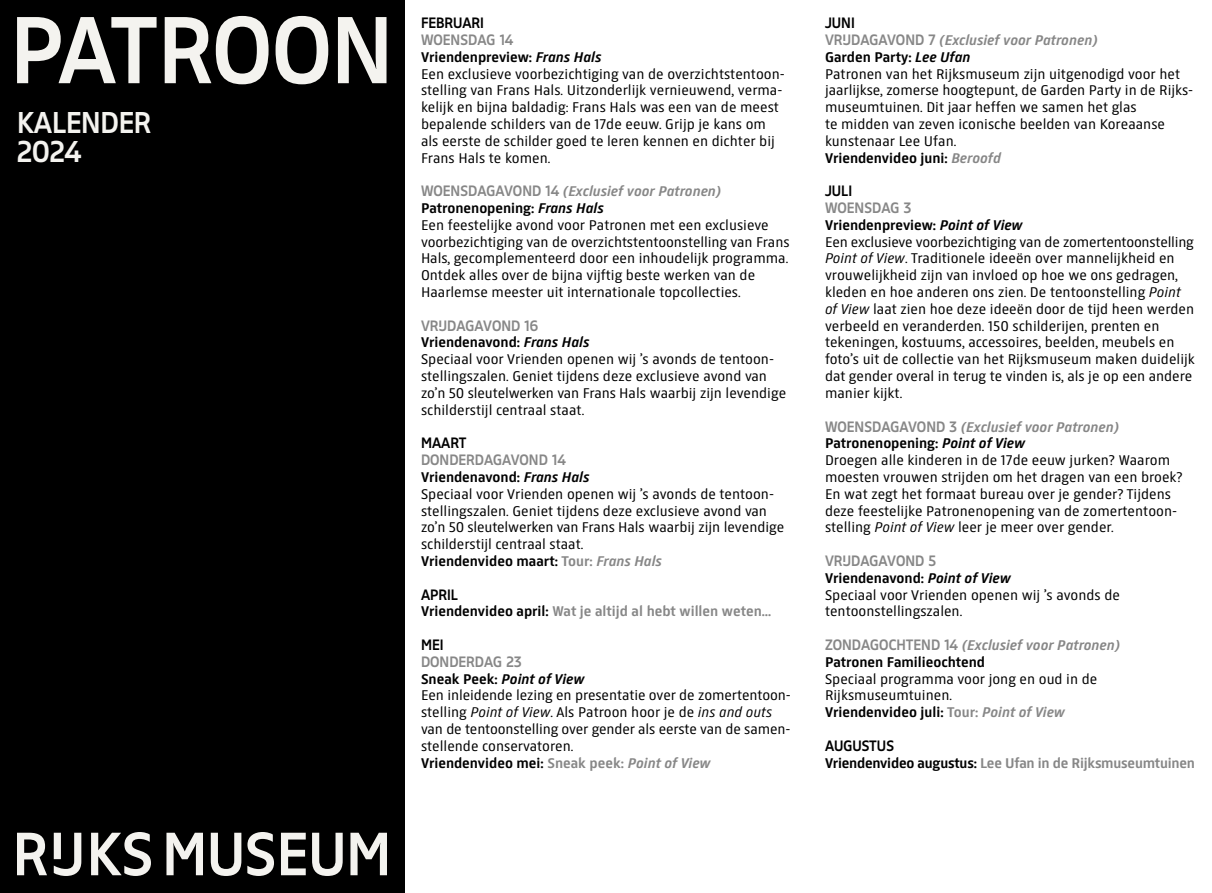
<style>
.page{position:relative;width:1212px;height:893px;background:#fff}
.page>*{position:absolute;margin:0;border:0;box-sizing:border-box;transform-origin:0 0}
.t1{font:94.5px "Rijksmuseum Logotype";color:#f4f3ef}
.t2{font:30px/28.5px "Rijksmuseum Logotype";letter-spacing:-.005em;color:#f4f3ef}
.t3{font:15px/16.8px "Rijksmuseum";color:#000}
.t4{font:700 15px "Rijksmuseum";letter-spacing:-.015em;color:#878787}
.t5{font:15px "Rijksmuseum Logotype";color:#878787}
.t6{font:italic 700 15px/16.8px "Rijksmuseum";color:#878787}
.t7{font:15px "Rijksmuseum Logotype";color:#000}
.s1{font-weight:700}
.s2{font-weight:700;font-style:italic}
.s3{font-family:"Rijksmuseum Logotype";color:#878787}
.s4{font-weight:700;font-style:italic;color:#878787}
.s5{font-weight:700;color:#878787}
.s6{color:#000}
.s7{font-style:italic}
.s8{font-family:"Rijksmuseum Logotype";font-weight:400;font-style:normal}
.s9{font-style:normal;color:#000}
</style>
<div class="page">
<div style="left:0;top:0;width:404px;height:893px;background:#000"></div>
<svg style="left:17px;top:832px;width:370px;height:44px"></svg>
<h1 class="t1" style="left:11px;top:-2px;width:384px">PATROON</h1>
<p class="t7" style="left:421px;top:15px;width:64px">FEBRUARI</p>
<p class="t5" style="left:421px;top:32px;width:94px">WOENSDAG 14</p>
<p class="t3" style="left:421px;top:49px;width:365px"><span class="s1">Vriendenpreview:</span> <span class="s2">Frans Hals<br></span>Een exclusieve voorbezichtiging van de overzichtstentoon&shy;stelling van Frans Hals. Uitzonderlijk vernieuwend, verma&shy;kelijk en bijna baldadig: Frans Hals was een van de meest bepalende schilders van de 17de eeuw. Grijp je kans om als eerste de schilder goed te leren kennen en dichter bij Frans Hals te komen.</p>
<p class="t3" style="left:421px;top:183px;width:370px"><span class="s3">WOENSDAGAVOND 14</span> <span class="s4">(Exclusief voor Patronen)<br></span><span class="s1">Patronenopening:</span> <span class="s2">Frans Hals<br></span>Een feestelijke avond voor Patronen met een exclusieve voorbezichtiging van de overzichtstentoonstelling van Frans Hals, gecomplementeerd door een inhoudelijk programma.<br>Ontdek alles over de bijna vijftig beste werken van de Haarlemse meester uit internationale topcollecties.</p>
<p class="t5" style="left:421px;top:317px;width:119px">VRIJDAGAVOND 16</p>
<p class="t3" style="left:421px;top:334px;width:367px"><span class="s1">Vriendenavond:</span> <span class="s2">Frans Hals<br></span>Speciaal voor Vrienden openen wij ’s avonds de tentoon&shy;stellingszalen. Geniet tijdens deze exclusieve avond van zo’n 50 sleutelwerken van Frans Hals waarbij zijn levendige schilderstijl centraal staat.</p>
<p class="t7" style="left:421px;top:435px;width:47px">MAART</p>
<p class="t5" style="left:421px;top:452px;width:146px">DONDERDAGAVOND 14</p>
<p class="t3" style="left:421px;top:469px;width:365px"><span class="s1">Vriendenavond:</span> <span class="s2">Frans Hals<br></span>Speciaal voor Vrienden openen wij ’s avonds de tentoon&shy;stellingszalen. Geniet tijdens deze exclusieve avond van zo’n 50 sleutelwerken van Frans Hals waarbij zijn levendige schilderstijl centraal staat.<br><span class="s1">Vriendenvideo maart:</span> <span class="s5">Tour:</span> <span class="s4">Frans Hals</span></p>
<p class="t7" style="left:421px;top:586px;width:38px">APRIL</p>
<p class="t4" style="left:421px;top:603px;width:352px"><span class="s6">Vriendenvideo april:</span> Wat je altijd al hebt willen weten…</p>
<p class="t7" style="left:421px;top:636px;width:24px">MEI</p>
<p class="t5" style="left:421px;top:653px;width:102px">DONDERDAG 23</p>
<p class="t3" style="left:421px;top:670px;width:371px"><span class="s1">Sneak Peek:</span> <span class="s2">Point of View<br></span>Een inleidende lezing en presentatie over de zomertentoon&shy;stelling <span class="s7">Point of View</span>. Als Patroon hoor je de <span class="s7">ins and outs </span>van de tentoonstelling over gender als eerste van de samen&shy;stellende conservatoren.<br><span class="s1">Vriendenvideo mei:</span> <span class="s5">Sneak peek:</span> <span class="s4">Point of View</span></p>
<h2 class="t2" style="left:17px;top:109px;width:136px">KALENDER<br>2024</h2>
<p class="t7" style="left:825px;top:15px;width:31px">JUNI</p>
<p class="t3" style="left:825px;top:32px;width:370px"><span class="s3">VRIJDAGAVOND 7</span> <span class="s4">(Exclusief voor Patronen)<br></span><span class="s1">Garden Party:</span> <span class="s2">Lee Ufan<br></span>Patronen van het Rijksmuseum zijn uitgenodigd voor het jaarlijkse, zomerse hoogtepunt, de Garden Party in de Rijks&shy;museumtuinen. Dit jaar heffen we samen het glas<br>te midden van zeven iconische beelden van Koreaanse kunstenaar Lee Ufan.<br><span class="s1">Vriendenvideo juni:</span> <span class="s4">Beroofd</span></p>
<p class="t7" style="left:825px;top:183px;width:29px">JULI</p>
<p class="t5" style="left:825px;top:200px;width:88px">WOENSDAG 3</p>
<p class="t3" style="left:825px;top:217px;width:371px"><span class="s1">Vriendenpreview:</span> <span class="s2">Point of View<br></span>Een exclusieve voorbezichtiging van de zomertentoonstelling <span class="s7">Point of View</span>. Traditionele ideeën over mannelijkheid en vrouwelijkheid zijn van invloed op hoe we ons gedragen, kleden en hoe anderen ons zien. De tentoonstelling <span class="s7">Point of View</span> laat zien hoe deze ideeën door de tijd heen werden verbeeld en veranderden. 150 schilderijen, prenten en tekeningen, kostuums, accessoires, beelden, meubels en foto’s uit de collectie van het Rijksmuseum maken duidelijk dat gender overal in terug te vinden is, als je op een andere manier kijkt.</p>
<p class="t3" style="left:825px;top:418px;width:359px"><span class="s3">WOENSDAGAVOND 3</span> <span class="s4">(Exclusief voor Patronen)<br></span><span class="s1">Patronenopening:</span> <span class="s2">Point of View<br></span>Droegen alle kinderen in de 17de eeuw jurken? Waarom moesten vrouwen strijden om het dragen van een broek?<br>En wat zegt het formaat bureau over je gender? Tijdens deze feestelijke Patronenopening van de zomertentoon&shy;stelling <span class="s7">Point of View</span> leer je meer over gender.</p>
<p class="t5" style="left:825px;top:552px;width:113px">VRIJDAGAVOND 5</p>
<p class="t3" style="left:825px;top:570px;width:296px"><span class="s1">Vriendenavond:</span> <span class="s2">Point of View<br></span>Speciaal voor Vrienden openen wij ’s avonds de tentoonstellingszalen.</p>
<p class="t6" style="left:825px;top:637px;width:297px"><span class="s8">ZONDAGOCHTEND 14</span> (Exclusief voor Patronen)<br><span class="s9">Patronen Familieochtend</span></p>
<p class="t3" style="left:825px;top:670px;width:274px">Speciaal programma voor jong en oud in de<br>Rijksmuseumtuinen.<br><span class="s1">Vriendenvideo juli:</span> <span class="s5">Tour:</span> <span class="s4">Point of View</span></p>
<p class="t7" style="left:825px;top:737px;width:71px">AUGUSTUS</p>
<p class="t4" style="left:825px;top:754px;width:371px"><span class="s6">Vriendenvideo augustus:</span> Lee Ufan in de Rijksmuseumtuinen</p>
</div>
